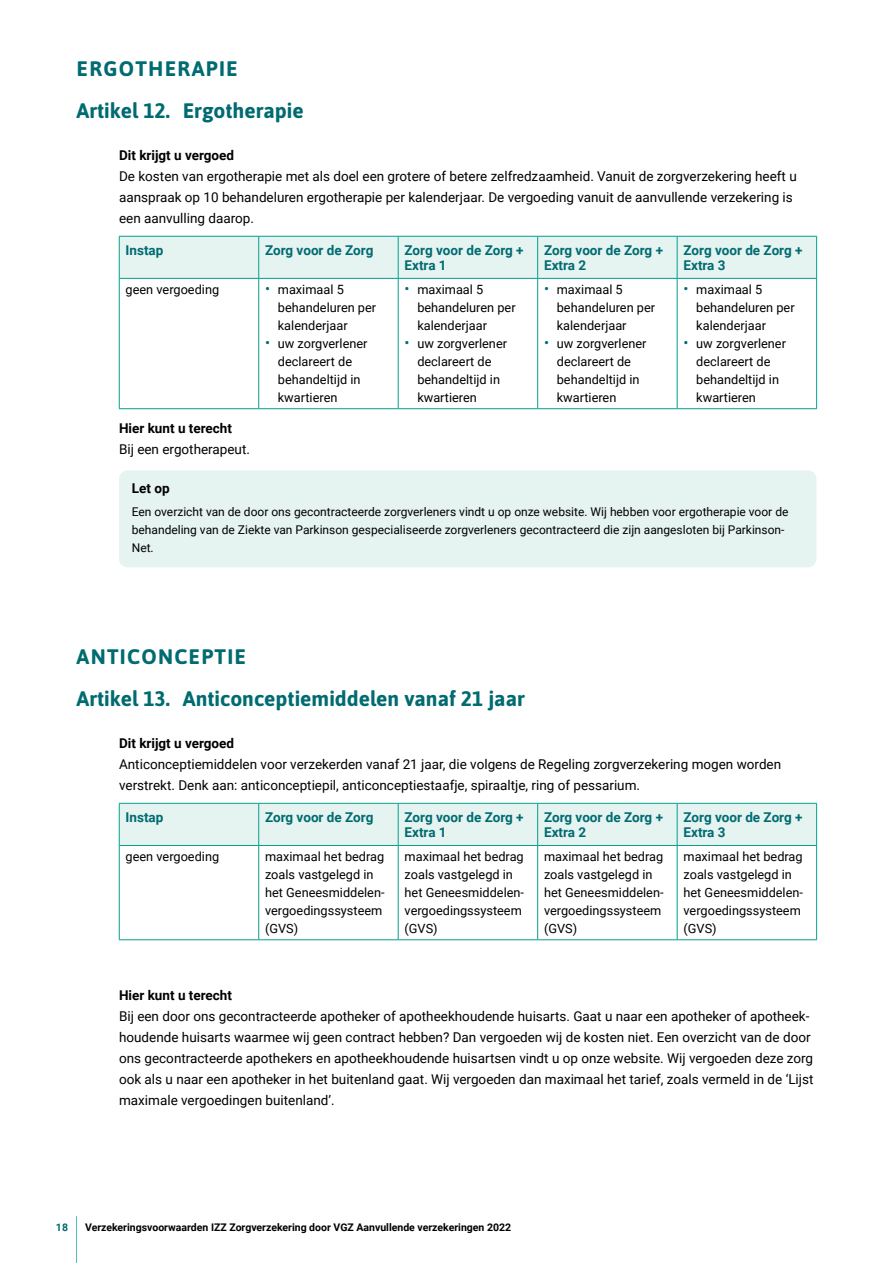
<style>
.page{position:relative;width:893px;height:1263px;background:#fff}
.page>*{position:absolute;margin:0;border:0;box-sizing:border-box;transform-origin:0 0}
.H2_kop_nummer{font:700 21px "Asap";color:#006b70}
.H1_zorgrubriek{font:700 21px "Asap";letter-spacing:.06em;color:#006b70}
._0_plat_inspring_10m{font:13.5px/21px "Roboto";color:#000}
.tabel_kop{font:700 13.5px/15px "Roboto";color:#006b70}
.H4_kop{font:700 13.5px "Roboto";color:#000}
.kader_boven{font:700 13.5px "Roboto";color:#000}
.tabel_plat{font:12.75px/18px "Roboto";color:#000}
.kader_onder{font:12px/18px "Roboto";color:#000}
.t1{font:700 10.5px "Roboto";color:#000}
.t2{font:700 10.5px "Roboto";color:#006b70}
.s1{font-size:15px;color:#006b70}
</style>
<div class="page">
<hr style="left:76px;top:1216px;width:1px;height:47px;background:#52bbb3">
<div style="left:119px;top:470px;width:697px;height:32px;background:#e5f3f1"></div>
<div style="left:119px;top:502px;width:697px;height:65px;background:#e5f3f1"></div>
<div style="left:120px;top:237px;width:696px;height:41px;background:#e5f3f1"></div>
<hr style="left:119px;top:236px;width:140px;height:1px;background:#059f8e">
<hr style="left:119px;top:236px;width:1px;height:42px;background:#059f8e">
<hr style="left:119px;top:278px;width:140px;height:1px;background:#059f8e">
<hr style="left:259px;top:236px;width:139px;height:1px;background:#059f8e">
<hr style="left:258px;top:236px;width:1px;height:42px;background:#059f8e">
<hr style="left:259px;top:278px;width:139px;height:1px;background:#059f8e">
<hr style="left:398px;top:236px;width:140px;height:1px;background:#059f8e">
<hr style="left:398px;top:236px;width:1px;height:42px;background:#059f8e">
<hr style="left:398px;top:278px;width:140px;height:1px;background:#059f8e">
<hr style="left:538px;top:236px;width:139px;height:1px;background:#059f8e">
<hr style="left:537px;top:236px;width:1px;height:42px;background:#059f8e">
<hr style="left:538px;top:278px;width:139px;height:1px;background:#059f8e">
<hr style="left:677px;top:236px;width:140px;height:1px;background:#059f8e">
<hr style="left:677px;top:236px;width:1px;height:42px;background:#059f8e">
<hr style="left:816px;top:236px;width:1px;height:42px;background:#059f8e">
<hr style="left:677px;top:278px;width:140px;height:1px;background:#059f8e">
<hr style="left:119px;top:279px;width:1px;height:129px;background:#059f8e">
<hr style="left:119px;top:408px;width:140px;height:1px;background:#059f8e">
<hr style="left:258px;top:279px;width:1px;height:129px;background:#059f8e">
<hr style="left:259px;top:408px;width:139px;height:1px;background:#059f8e">
<hr style="left:398px;top:279px;width:1px;height:129px;background:#059f8e">
<hr style="left:398px;top:408px;width:140px;height:1px;background:#059f8e">
<hr style="left:537px;top:279px;width:1px;height:129px;background:#059f8e">
<hr style="left:538px;top:408px;width:139px;height:1px;background:#059f8e">
<hr style="left:677px;top:279px;width:1px;height:129px;background:#059f8e">
<hr style="left:816px;top:279px;width:1px;height:129px;background:#059f8e">
<hr style="left:677px;top:408px;width:140px;height:1px;background:#059f8e">
<div style="left:120px;top:804px;width:696px;height:41px;background:#e5f3f1"></div>
<hr style="left:119px;top:803px;width:140px;height:1px;background:#059f8e">
<hr style="left:119px;top:803px;width:1px;height:42px;background:#059f8e">
<hr style="left:119px;top:845px;width:140px;height:1px;background:#059f8e">
<hr style="left:259px;top:803px;width:139px;height:1px;background:#059f8e">
<hr style="left:258px;top:803px;width:1px;height:42px;background:#059f8e">
<hr style="left:259px;top:845px;width:139px;height:1px;background:#059f8e">
<hr style="left:398px;top:803px;width:140px;height:1px;background:#059f8e">
<hr style="left:398px;top:803px;width:1px;height:42px;background:#059f8e">
<hr style="left:398px;top:845px;width:140px;height:1px;background:#059f8e">
<hr style="left:538px;top:803px;width:139px;height:1px;background:#059f8e">
<hr style="left:537px;top:803px;width:1px;height:42px;background:#059f8e">
<hr style="left:538px;top:845px;width:139px;height:1px;background:#059f8e">
<hr style="left:677px;top:803px;width:140px;height:1px;background:#059f8e">
<hr style="left:677px;top:803px;width:1px;height:42px;background:#059f8e">
<hr style="left:816px;top:803px;width:1px;height:42px;background:#059f8e">
<hr style="left:677px;top:845px;width:140px;height:1px;background:#059f8e">
<hr style="left:119px;top:846px;width:1px;height:93px;background:#059f8e">
<hr style="left:119px;top:939px;width:140px;height:1px;background:#059f8e">
<hr style="left:258px;top:846px;width:1px;height:93px;background:#059f8e">
<hr style="left:259px;top:939px;width:139px;height:1px;background:#059f8e">
<hr style="left:398px;top:846px;width:1px;height:93px;background:#059f8e">
<hr style="left:398px;top:939px;width:140px;height:1px;background:#059f8e">
<hr style="left:537px;top:846px;width:1px;height:93px;background:#059f8e">
<hr style="left:538px;top:939px;width:139px;height:1px;background:#059f8e">
<hr style="left:677px;top:846px;width:1px;height:93px;background:#059f8e">
<hr style="left:816px;top:846px;width:1px;height:93px;background:#059f8e">
<hr style="left:677px;top:939px;width:140px;height:1px;background:#059f8e">
<p class="H1_zorgrubriek" style="left:77px;top:54px;width:163px">ERGOTHERAPIE</p>
<h2 class="H2_kop_nummer" style="left:77px;top:96px;width:229px">Artikel 12. Ergotherapie</h2>
<p class="H4_kop" style="left:119px;top:146px;width:117px">Dit krijgt u vergoed</p>
<p class="_0_plat_inspring_10m" style="left:119px;top:165px;width:679px">De kosten van ergotherapie met als doel een grotere of betere zelfredzaamheid. Vanuit de zorgverzekering heeft u aanspraak op 10 behandeluren ergotherapie per kalenderjaar. De vergoeding vanuit de aanvullende verzekering is een aanvulling daarop.</p>
<p class="tabel_kop" style="left:126px;top:242px;width:39px">Instap</p>
<p class="tabel_kop" style="left:265px;top:242px;width:110px">Zorg voor de Zorg</p>
<p class="tabel_kop" style="left:405px;top:242px;width:120px">Zorg voor de Zorg +<br>Extra 1</p>
<p class="tabel_kop" style="left:544px;top:242px;width:120px">Zorg voor de Zorg +<br>Extra 2</p>
<p class="tabel_kop" style="left:683px;top:242px;width:120px">Zorg voor de Zorg +<br>Extra 3</p>
<p class="tabel_plat" style="left:126px;top:280px;width:95px">geen vergoeding</p>
<p class="tabel_plat" style="left:278px;top:280px;width:100px;text-indent:-13px"><span class="s1">•</span> maximaal 5 behandeluren per kalenderjaar</p>
<p class="tabel_plat" style="left:278px;top:334px;width:91px;text-indent:-13px"><span class="s1">•</span> uw zorgverlener declareert de behandeltijd in kwartieren</p>
<p class="tabel_plat" style="left:417px;top:280px;width:100px;text-indent:-13px"><span class="s1">•</span> maximaal 5 behandeluren per kalenderjaar</p>
<p class="tabel_plat" style="left:417px;top:334px;width:91px;text-indent:-13px"><span class="s1">•</span> uw zorgverlener declareert de behandeltijd in kwartieren</p>
<p class="tabel_plat" style="left:557px;top:280px;width:100px;text-indent:-13px"><span class="s1">•</span> maximaal 5 behandeluren per kalenderjaar</p>
<p class="tabel_plat" style="left:557px;top:334px;width:91px;text-indent:-13px"><span class="s1">•</span> uw zorgverlener declareert de behandeltijd in kwartieren</p>
<p class="tabel_plat" style="left:696px;top:280px;width:100px;text-indent:-13px"><span class="s1">•</span> maximaal 5 behandeluren per kalenderjaar</p>
<p class="tabel_plat" style="left:696px;top:334px;width:91px;text-indent:-13px"><span class="s1">•</span> uw zorgverlener declareert de behandeltijd in kwartieren</p>
<p class="H4_kop" style="left:119px;top:419px;width:114px">Hier kunt u terecht</p>
<p class="_0_plat_inspring_10m" style="left:119px;top:438px;width:132px">Bij een ergotherapeut.</p>
<p class="kader_boven" style="left:132px;top:479px;width:39px">Let op</p>
<p class="kader_onder" style="left:132px;top:502px;width:658px">Een overzicht van de door ons gecontracteerde zorgverleners vindt u op onze website. Wij hebben voor ergotherapie voor de behandeling van de Ziekte van Parkinson gespecialiseerde zorgverleners gecontracteerd die zijn aangesloten bij Parkinson-<br>Net.</p>
<p class="H1_zorgrubriek" style="left:77px;top:642px;width:171px">ANTICONCEPTIE</p>
<h2 class="H2_kop_nummer" style="left:77px;top:684px;width:450px">Artikel 13. Anticonceptiemiddelen vanaf 21 jaar</h2>
<p class="H4_kop" style="left:119px;top:734px;width:117px">Dit krijgt u vergoed</p>
<p class="_0_plat_inspring_10m" style="left:119px;top:753px;width:664px">Anticonceptiemiddelen voor verzekerden vanaf 21 jaar, die volgens de Regeling zorgverzekering mogen worden verstrekt. Denk aan: anticonceptiepil, anticonceptiestaafje, spiraaltje, ring of pessarium.</p>
<p class="tabel_kop" style="left:126px;top:809px;width:39px">Instap</p>
<p class="tabel_kop" style="left:265px;top:809px;width:110px">Zorg voor de Zorg</p>
<p class="tabel_kop" style="left:405px;top:809px;width:120px">Zorg voor de Zorg +<br>Extra 1</p>
<p class="tabel_kop" style="left:544px;top:809px;width:120px">Zorg voor de Zorg +<br>Extra 2</p>
<p class="tabel_kop" style="left:683px;top:809px;width:120px">Zorg voor de Zorg +<br>Extra 3</p>
<p class="tabel_plat" style="left:126px;top:847px;width:95px">geen vergoeding</p>
<p class="tabel_plat" style="left:265px;top:847px;width:121px">maximaal het bedrag zoals vastgelegd in het Geneesmiddelen&shy;vergoedingssysteem (GVS)</p>
<p class="tabel_plat" style="left:405px;top:847px;width:121px">maximaal het bedrag zoals vastgelegd in het Geneesmiddelen&shy;vergoedingssysteem (GVS)</p>
<p class="tabel_plat" style="left:544px;top:847px;width:121px">maximaal het bedrag zoals vastgelegd in het Geneesmiddelen&shy;vergoedingssysteem (GVS)</p>
<p class="tabel_plat" style="left:683px;top:847px;width:121px">maximaal het bedrag zoals vastgelegd in het Geneesmiddelen&shy;vergoedingssysteem (GVS)</p>
<p class="H4_kop" style="left:119px;top:986px;width:114px">Hier kunt u terecht</p>
<p class="_0_plat_inspring_10m" style="left:119px;top:1005px;width:696px">Bij een door ons gecontracteerde apotheker of apotheekhoudende huisarts. Gaat u naar een apotheker of apotheek&shy;houdende huisarts waarmee wij geen contract hebben? Dan vergoeden wij de kosten niet. Een overzicht van de door ons gecontracteerde apothekers en apotheekhoudende huisartsen vindt u op onze website. Wij vergoeden deze zorg ook als u naar een apotheker in het buitenland gaat. Wij vergoeden dan maximaal het tarief, zoals vermeld in de ‘Lijst maximale vergoedingen buitenland’.</p>
<p class="t2" style="left:56px;top:1220px;width:14px">18</p>
<p class="t1" style="left:85px;top:1220px;width:428px">Verzekeringsvoorwaarden IZZ Zorgverzekering door VGZ Aanvullende verzekeringen 2022</p>
</div>
